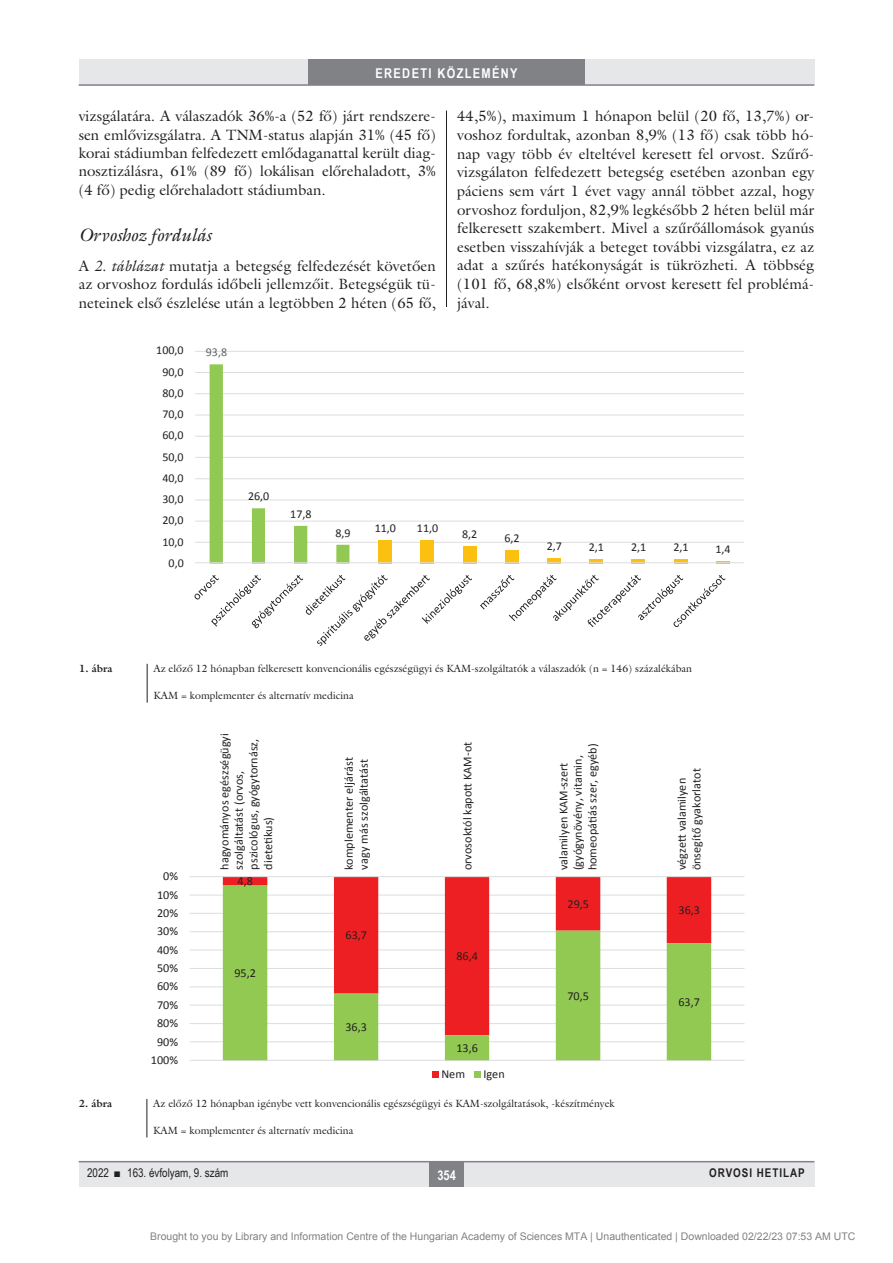
<style>
.page{position:relative;width:893px;height:1263px;background:#fff}
.page>*{position:absolute;margin:0;border:0;box-sizing:border-box;transform-origin:0 0}
.alcimkurziv{font:italic 18px "Galliard Reg";color:#231f20}
.Body_tompa{font:15px/18.6px "Galliard Reg";letter-spacing:.005em;color:#231f20;text-align:justify}
.Body_Text{font:15px/18.3px "Galliard Reg";color:#231f20;text-align:justify}
.t1{font:700 13.5px "Arial Narrow";letter-spacing:.1em;color:#fff}
.t2{font:12.15px/18.3px "Calibri";color:#231f20}
.t3{font:12px "Calibri";color:#231f20}
.t4{font:12px "Arial Narrow";color:#231f20}
.t5{font:700 12px "Arial Narrow";letter-spacing:.08em;color:#231f20}
.t6{font:12px "Calibri";color:#636366}
.kepalairas2{font:10.5px "Galliard Reg";color:#231f20}
.t7{font:10.5px "Arial";color:rgb(0 0 0/.5)}
.kepalairas1{font:700 10.5px "Galliard Reg";color:#231f20}
.s1{font-style:italic}
</style>
<div class="page">
<div style="left:79px;top:1161px;width:735px;height:25px;background:#e6e7e9"></div>
<hr style="left:79px;top:1161px;width:735px;height:1px;background:#808285">
<div style="left:430px;top:1161px;width:34px;height:25px;background:#808285"></div>
<div style="left:79px;top:60px;width:735px;height:25px;background:#e6e7e9"></div>
<div style="left:308px;top:60px;width:277px;height:25px;background:#808285"></div>
<hr style="left:79px;top:84px;width:735px;height:2px;background:#808285">
<hr style="left:446px;top:111px;width:1px;height:1026px;background:#231f20">
<div style="left:79px;top:308px;width:736px;height:356px;background:#fff"></div>
<hr style="left:195px;top:542px;width:549px;height:1px;background:#dcdddf">
<hr style="left:195px;top:521px;width:549px;height:1px;background:#dcdddf">
<hr style="left:195px;top:499px;width:549px;height:1px;background:#dcdddf">
<hr style="left:195px;top:478px;width:549px;height:1px;background:#dcdddf">
<hr style="left:195px;top:457px;width:549px;height:1px;background:#dcdddf">
<hr style="left:195px;top:436px;width:549px;height:1px;background:#dcdddf">
<hr style="left:195px;top:415px;width:549px;height:1px;background:#dcdddf">
<hr style="left:195px;top:393px;width:549px;height:1px;background:#dcdddf">
<hr style="left:195px;top:372px;width:549px;height:1px;background:#dcdddf">
<hr style="left:195px;top:351px;width:549px;height:1px;background:#dcdddf">
<div style="left:379px;top:540px;width:13px;height:24px;background:#fcc011"></div>
<div style="left:421px;top:540px;width:13px;height:24px;background:#fcc011"></div>
<div style="left:463px;top:546px;width:13px;height:18px;background:#fcc011"></div>
<div style="left:505px;top:550px;width:13px;height:14px;background:#fcc011"></div>
<div style="left:547px;top:558px;width:14px;height:6px;background:#fcc011"></div>
<div style="left:590px;top:559px;width:13px;height:5px;background:#fcc011"></div>
<div style="left:632px;top:559px;width:13px;height:5px;background:#fcc011"></div>
<div style="left:674px;top:559px;width:13px;height:5px;background:#fcc011"></div>
<svg style="left:716px;top:561px;width:13px;height:3px"></svg>
<svg style="left:210px;top:364px;width:139px;height:200px"></svg>
<hr style="left:195px;top:562px;width:549px;height:1px;background:#dcdddf">
<svg style="left:194px;top:575px;width:278px;height:71px"></svg>
<svg style="left:480px;top:575px;width:245px;height:52px"></svg>
<div style="left:79px;top:664px;width:736px;height:62px;background:#fff"></div>
<hr style="left:147px;top:664px;width:1px;height:39px;background:#231f20">
<div style="left:79px;top:1098px;width:735px;height:39px;background:#fff"></div>
<hr style="left:147px;top:1098px;width:1px;height:39px;background:#231f20">
<div style="left:79px;top:726px;width:736px;height:372px;background:#fff"></div>
<hr style="left:190px;top:895px;width:554px;height:1px;background:#dcdddf">
<hr style="left:190px;top:913px;width:554px;height:1px;background:#dcdddf">
<hr style="left:190px;top:931px;width:554px;height:1px;background:#dcdddf">
<hr style="left:190px;top:949px;width:554px;height:1px;background:#dcdddf">
<hr style="left:190px;top:968px;width:554px;height:1px;background:#dcdddf">
<hr style="left:190px;top:986px;width:554px;height:1px;background:#dcdddf">
<hr style="left:190px;top:1005px;width:554px;height:1px;background:#dcdddf">
<hr style="left:190px;top:1023px;width:554px;height:1px;background:#dcdddf">
<hr style="left:190px;top:1041px;width:554px;height:1px;background:#dcdddf">
<hr style="left:190px;top:1060px;width:554px;height:1px;background:#dcdddf">
<svg style="left:223px;top:877px;width:488px;height:8px"></svg>
<svg style="left:223px;top:885px;width:488px;height:175px"></svg>
<hr style="left:190px;top:876px;width:554px;height:1px;background:#dcdddf">
<div style="left:432px;top:1071px;width:6px;height:7px;background:#ee1f23"></div>
<div style="left:474px;top:1071px;width:6px;height:7px;background:#92c953"></div>
<p class="t1" style="left:375px;top:63px;width:144px">EREDETI KÖZLEMÉNY</p>
<p class="Body_Text" style="left:79px;top:107px;width:359px">vizsgálatára. A válaszadók 36%-a (52 fő) járt rendszere&shy;sen emlővizsgálatra. A TNM-status alapján 31% (45 fő) korai stádiumban felfedezett emlődaganattal került diag&shy;nosztizálásra, 61% (89 fő) lokálisan előrehaladott, 3% (4 fő) pedig előrehaladott stádiumban.</p>
<p class="alcimkurziv" style="left:79px;top:223px;width:134px">Orvoshoz fordulás</p>
<p class="Body_tompa" style="left:79px;top:257px;width:359px">A <span class="s1">2. táblázat</span> mutatja a betegség felfedezését követően az orvoshoz fordulás időbeli jellemzőit. Betegségük tü&shy;neteinek első észlelése után a legtöbben 2 héten (65 fő,</p>
<p class="t3" style="left:156px;top:343px;width:29px">100,0</p>
<p class="t3" style="left:162px;top:364px;width:23px">90,0</p>
<p class="t3" style="left:162px;top:385px;width:23px">80,0</p>
<p class="t3" style="left:162px;top:407px;width:23px">70,0</p>
<p class="t3" style="left:162px;top:428px;width:23px">60,0</p>
<p class="t3" style="left:162px;top:449px;width:23px">50,0</p>
<p class="t3" style="left:162px;top:470px;width:23px">40,0</p>
<p class="t3" style="left:162px;top:491px;width:23px">30,0</p>
<p class="t3" style="left:162px;top:513px;width:23px">20,0</p>
<p class="t3" style="left:162px;top:534px;width:23px">10,0</p>
<p class="t3" style="left:169px;top:555px;width:17px">0,0</p>
<p class="t6" style="left:206px;top:345px;width:23px">93,8</p>
<p class="t3" style="left:248px;top:489px;width:23px">26,0</p>
<p class="t3" style="left:290px;top:506px;width:23px">17,8</p>
<p class="t3" style="left:336px;top:525px;width:17px">8,9</p>
<p class="t3" style="left:375px;top:521px;width:23px">11,0</p>
<p class="t3" style="left:417px;top:521px;width:23px">11,0</p>
<p class="Body_tompa" style="left:457px;top:107px;width:359px;text-align:left">44,5%), maximum 1 hónapon belül (20 fő, 13,7%) or&shy;voshoz fordultak, azonban 8,9% (13 fő) csak több hó&shy;nap vagy több év elteltével keresett fel orvost. Szűrő&shy;vizsgálaton felfedezett betegség esetében azonban egy páciens sem várt 1 évet vagy annál többet azzal, hogy orvoshoz forduljon, 82,9% legkésőbb 2 héten belül már felkeresett szakembert. Mivel a szűrőállomások gyanús esetben visszahívják a beteget további vizsgálatra, ez az adat a szűrés hatékonyságát is tükrözheti. A többség (101 fő, 68,8%) elsőként orvost keresett fel problémá&shy;jával.</p>
<p class="t3" style="left:462px;top:526px;width:17px">8,2</p>
<p class="t3" style="left:504px;top:531px;width:17px">6,2</p>
<p class="t3" style="left:547px;top:538px;width:17px">2,7</p>
<p class="t3" style="left:589px;top:540px;width:17px">2,1</p>
<p class="t3" style="left:631px;top:540px;width:17px">2,1</p>
<p class="t3" style="left:673px;top:540px;width:17px">2,1</p>
<p class="t3" style="left:715px;top:541px;width:17px">1,4</p>
<p class="kepalairas1" style="left:79px;top:662px;width:35px">1. ábra</p>
<p class="kepalairas2" style="left:154px;top:662px;width:540px">Az előző 12 hónapban felkeresett konvencionális egészségügyi és KAM-szolgáltatók a válaszadók (n = 146) százalékában</p>
<p class="kepalairas2" style="left:154px;top:689px;width:202px">KAM = komplementer és alternatív medicina</p>
<p class="t2" style="left:151px;top:867px;width:29px;text-align:right">0%<br>10%<br>20%<br>30%<br>40%<br>50%<br>60%<br>70%<br>80%<br>90%<br>100%</p>
<p class="t2" style="left:217px;top:869px;width:138px;line-height:14.5px;rotate:-90deg">hagyományos egészségügyi szolgáltatást (orvos, pszicológus, gyógytornász, dietetikus)</p>
<p class="t2" style="left:238px;top:872px;width:17px">4,8</p>
<p class="t2" style="left:235px;top:964px;width:23px">95,2</p>
<p class="t2" style="left:341px;top:870px;width:115px;line-height:14.9px;rotate:-90deg">komplementer eljárást vagy más szolgáltatást</p>
<p class="t2" style="left:346px;top:926px;width:23px">63,7</p>
<p class="t2" style="left:346px;top:1018px;width:23px">36,3</p>
<p class="t2" style="left:458px;top:870px;width:130px;rotate:-90deg">orvosoktól kapott KAM-ot</p>
<p class="t2" style="left:556px;top:870px;width:129px;line-height:14.5px;rotate:-90deg">valamilyen KAM-szert (gyógynövény, vitamin, homeopátiás szer, egyéb)</p>
<p class="t2" style="left:457px;top:947px;width:23px">86,4</p>
<p class="t2" style="left:457px;top:1039px;width:23px">13,6</p>
<p class="t2" style="left:441px;top:1065px;width:25px">Nem</p>
<p class="t2" style="left:483px;top:1065px;width:23px">Igen</p>
<p class="t2" style="left:568px;top:895px;width:23px">29,5</p>
<p class="t2" style="left:568px;top:987px;width:23px">70,5</p>
<p class="kepalairas1" style="left:79px;top:1097px;width:35px">2. ábra</p>
<p class="kepalairas2" style="left:153px;top:1097px;width:463px">Az előző 12 hónapban igénybe vett konvencionális egészségügyi és KAM-szolgáltatások, -készítmények</p>
<p class="kepalairas2" style="left:153px;top:1124px;width:202px">KAM = komplementer és alternatív medicina</p>
<p class="t2" style="left:675px;top:870px;width:104px;line-height:14.5px;rotate:-90deg">végzett valamilyen önsegítő gyakorlatot</p>
<p class="t2" style="left:679px;top:901px;width:23px">36,3</p>
<p class="t2" style="left:678px;top:993px;width:23px">63,7</p>
<p class="t4" style="left:87px;top:1164px;width:143px">2022 ■ 163. évfolyam, 9. szám</p>
<p class="t1" style="left:437px;top:1165px;width:20px">354</p>
<p class="t5" style="left:709px;top:1164px;width:97px">ORVOSI HETILAP</p>
<p class="t7" style="left:150px;top:1231px;width:707px">Brought to you by Library and Information Centre of the Hungarian Academy of Sciences MTA | Unauthenticated | Downloaded 02/22/23 07:53 AM UTC</p>
</div>
